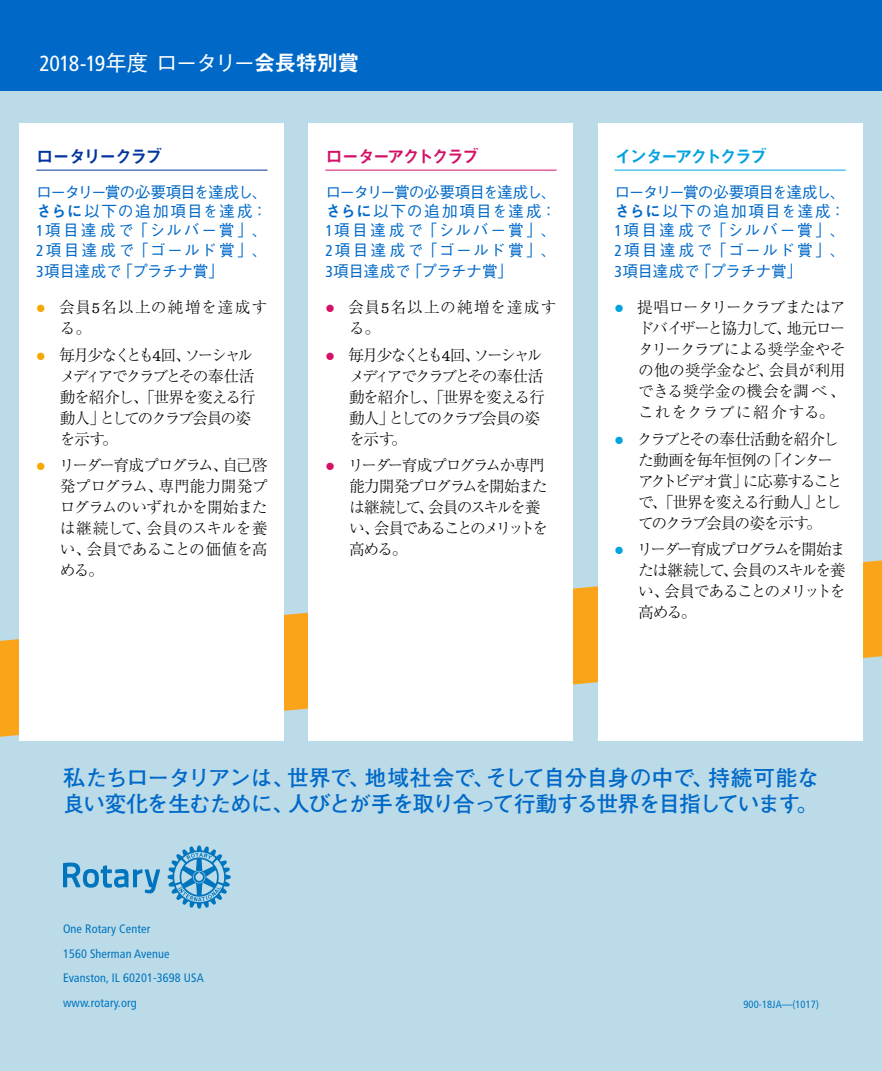
<style>
.page{position:relative;width:882px;height:1071px;background:#bbdbe9}
.page>*{position:absolute;margin:0;border:0;box-sizing:border-box;transform-origin:0 0}
.t1{font:700 21.88px/26.2px "Futo Go B101 Pr 6 N";letter-spacing:-.045em;color:#0069c8}
.t2{font:500 21.88px "Gothic BBB Pr 6 N";letter-spacing:-.08em;color:#fff}
.t3{font:17.5px "Midashi Go Pr 6 N MB31";letter-spacing:-.125em;color:#d51067}
.t4{font:17.5px "Midashi Go Pr 6 N MB31";letter-spacing:-.125em;color:#00a2e0}
.t5{font:17.5px "Midashi Go Pr 6 N MB31";letter-spacing:-.115em;color:#0033a0}
.t6{font:300 15.75px/21px "Ryumin Pr 6 N";letter-spacing:-.08em;color:#000;text-align:justify}
.t7{font:300 15.75px/21px "Ryumin Pr 6 N";letter-spacing:-.12em;color:#000}
.t8{font:500 15.75px/19.2px "Gothic BBB Pr 6 N";letter-spacing:.04em;color:#0069c8;text-align:justify}
.t9{font:500 15.75px "Gothic BBB Pr 6 N";letter-spacing:-.035em;color:#0069c8}
.t10{font:300 15.75px/21px "Ryumin Pr 6 N";letter-spacing:.065em;color:#000}
.t11{font:condensed 12.25px/24.5px "Frutiger LT Std";letter-spacing:.01em;color:#0075be}
.t12{font:condensed 10.5px "Frutiger LT Std";letter-spacing:.01em;color:#0075be}
.s1{font-family:"Frutiger LT Std";font-weight:400;font-stretch:condensed}
.s2{font-family:"Midashi Go Pr 6 N MB31";font-weight:400}
.s3{color:#f7a800}
.s4{font-family:"Sentinel";font-weight:400}
.s5{color:#d51067}
.s6{color:#00a2e0}
</style>
<div class="page">
<svg style="left:0;top:560px;width:882px;height:177px;fill:#faa41a"></svg>
<div style="left:20px;top:123px;width:264px;height:618px;background:#fff"></div>
<hr style="left:36px;top:170px;width:231px;height:1px;background:#0033a0">
<div style="left:309px;top:123px;width:264px;height:618px;background:#fff"></div>
<hr style="left:325px;top:170px;width:232px;height:1px;background:#d51067">
<div style="left:598px;top:123px;width:264px;height:618px;background:#fff"></div>
<hr style="left:615px;top:170px;width:231px;height:1px;background:#00a2e0">
<svg style="left:63px;top:863px;width:97px;height:30px"></svg>
<svg style="left:168px;top:846px;width:63px;height:63px"></svg>
<div style="left:0;top:0;width:882px;height:91px;background:#0069c8"></div>
<h1 class="t2" style="left:39px;top:46px;width:322px"><span class="s1">2018</span>-<span class="s1">19</span>年度ロータリー<span class="s2">会長特別賞</span></h1>
<p class="t5" style="left:36px;top:142px;width:128px">ロータリークラブ</p>
<p class="t8" style="left:36px;top:181px;width:233px">ロータリー賞の必要項目を達成し、<span class="s2">さらに</span>以下の追加項目を達成：<span class="s1">1</span>項目達成で「シルバー賞」、<span class="s1">2</span>項目達成で「ゴールド賞」、</p>
<p class="t9" style="left:36px;top:258px;width:189px"><span class="s1">3</span>項目達成で「プラチナ賞」</p>
<p class="t10" style="left:60px;top:296px;width:209px;text-indent:-24px"><span class="s3">●</span> 会員<span class="s4">5</span>名以上の純増を達成する。</p>
<p class="t7" style="left:60px;top:343px;width:197px;text-indent:-24px"><span class="s3">●</span> 毎月少なくとも<span class="s4">4</span>回、ソーシャルメディアでクラブとその奉仕活動を紹介し、「世界を変える行動人」としてのクラブ会員の姿を示す。</p>
<p class="t6" style="left:60px;top:454px;width:209px;text-indent:-24px"><span class="s3">●</span> リーダー育成プログラム、自己啓発プログラム、専門能力開発プログラムのいずれかを開始または継続して、会員のスキルを養い、会員であることの価値を高める。</p>
<p class="t3" style="left:325px;top:142px;width:156px">ローターアクトクラブ</p>
<p class="t8" style="left:325px;top:181px;width:233px">ロータリー賞の必要項目を達成し、<span class="s2">さらに</span>以下の追加項目を達成：<span class="s1">1</span>項目達成で「シルバー賞」、<span class="s1">2</span>項目達成で「ゴールド賞」、</p>
<p class="t9" style="left:325px;top:258px;width:189px"><span class="s1">3</span>項目達成で「プラチナ賞」</p>
<p class="t10" style="left:349px;top:296px;width:209px;text-indent:-24px"><span class="s5">●</span> 会員<span class="s4">5</span>名以上の純増を達成する。</p>
<p class="t7" style="left:349px;top:343px;width:197px;text-indent:-24px"><span class="s5">●</span> 毎月少なくとも<span class="s4">4</span>回、ソーシャルメディアでクラブとその奉仕活動を紹介し、「世界を変える行動人」としてのクラブ会員の姿を示す。</p>
<p class="t7" style="left:349px;top:454px;width:201px;text-indent:-24px"><span class="s5">●</span> リーダー育成プログラムか専門能力開発プログラムを開始または継続して、会員のスキルを養い、会員であることのメリットを高める。</p>
<p class="t4" style="left:615px;top:142px;width:154px">インターアクトクラブ</p>
<p class="t8" style="left:615px;top:181px;width:233px">ロータリー賞の必要項目を達成し、<span class="s2">さらに</span>以下の追加項目を達成：<span class="s1">1</span>項目達成で「シルバー賞」、<span class="s1">2</span>項目達成で「ゴールド賞」、</p>
<p class="t9" style="left:615px;top:258px;width:189px"><span class="s1">3</span>項目達成で「プラチナ賞」</p>
<p class="t6" style="left:638px;top:296px;width:209px;text-indent:-24px"><span class="s6">●</span> 提唱ロータリークラブまたはアドバイザーと協力して、地元ロータリークラブによる奨学金やその他の奨学金など、会員が利用できる奨学金の機会を調べ、これをクラブに紹介する。</p>
<p class="t6" style="left:638px;top:427px;width:206px;text-align:left;text-indent:-24px"><span class="s6">●</span> クラブとその奉仕活動を紹介した動画を毎年恒例の「インターアクトビデオ賞」に応募することで、「世界を変える行動人」としてのクラブ会員の姿を示す。</p>
<p class="t6" style="left:638px;top:538px;width:209px;text-indent:-24px"><span class="s6">●</span> リーダー育成プログラムを開始または継続して、会員のスキルを養い、会員であることのメリットを高める。</p>
<h1 class="t1" style="left:63px;top:764px;width:757px">私たちロータリアンは、世界で、地域社会で、そして自分自身の中で、持続可能な良い変化を生むために、人びとが手を取り合って行動する世界を目指しています。</h1>
<p class="t11" style="left:63px;top:917px;width:142px">One Rotary Center<br>1560 Sherman Avenue<br>Evanston, IL 60201-3698 USA www.rotary.org</p>
<p class="t12" style="left:743px;top:998px;width:77px">900-18JA—(1017)</p>
</div>
